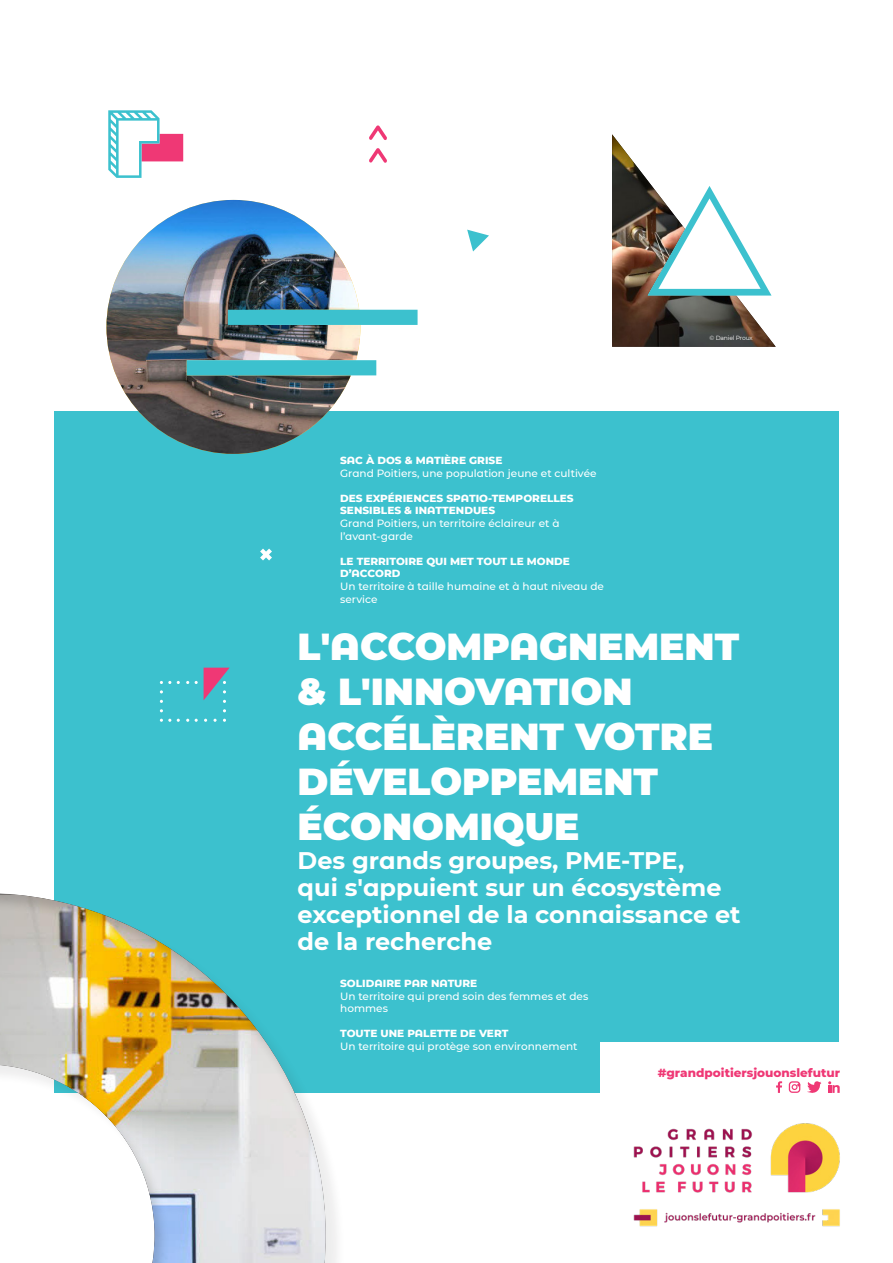
<style>
.page{position:relative;width:893px;height:1263px;background:#fff}
.page>*{position:absolute;margin:0;border:0;box-sizing:border-box;transform-origin:0 0}
.t1{font:900 37.5px "Montserrat";color:#fff}
.t2{font:700 24px/27px "Montserrat";color:#fff}
.t3{font:800 12px "Montserrat";color:#ef3875}
.t4{font:500 10.5px/12.6px "Montserrat";color:#fff}
.t5{font:800 10.5px/12.6px "Montserrat";color:#fff}
.t6{font:6px "Montserrat";letter-spacing:-.02em;color:#fff}
</style>
<div class="page">
<div style="left:54px;top:411px;width:785px;height:682px;background:#3cc1ce"></div>
<div style="left:0;top:896px;width:346px;height:367px;background:#231f20;opacity:.08"></div>
<div style="left:0;top:892px;width:327px;height:371px;background:#231f20;opacity:.2"></div>
<img style="left:633px;top:1123px;width:207px;height:104px">
<svg style="left:108px;top:110px;width:75px;height:68px"></svg>
<svg style="left:160px;top:681px;width:11px;height:3px"></svg>
<svg style="left:160px;top:719px;width:11px;height:3px"></svg>
<svg style="left:204px;top:668px;width:26px;height:35px"></svg>
<img style="left:106px;top:200px;width:254px;height:254px">
<svg style="left:228px;top:310px;width:190px;height:15px;background:#3dc1ce"></svg>
<div style="left:187px;top:360px;width:189px;height:15px;background:#3cc1ce"></div>
<svg style="left:467px;top:230px;width:22px;height:21px"></svg>
<svg style="left:260px;top:549px;width:12px;height:11px"></svg>
<svg style="left:369px;top:148px;width:18px;height:15px"></svg>
<svg style="left:369px;top:125px;width:18px;height:15px"></svg>
<img style="left:612px;top:134px;width:164px;height:213px">
<div style="left:601px;top:1042px;width:239px;height:53px;background:#fff"></div>
<svg style="left:776px;top:1081px;width:6px;height:12px"></svg>
<svg style="left:789px;top:1081px;width:11px;height:12px"></svg>
<svg style="left:807px;top:1081px;width:14px;height:12px"></svg>
<svg style="left:828px;top:1081px;width:12px;height:12px"></svg>
<p class="t6" style="left:709px;top:334px;width:45px">© Daniel Proux</p>
<p class="t5" style="left:340px;top:453px;width:164px">SAC À DOS &amp; MATIÈRE GRISE</p>
<p class="t4" style="left:340px;top:466px;width:258px">Grand Poitiers, une population jeune et cultivée</p>
<p class="t5" style="left:340px;top:491px;width:235px">DES EXPÉRIENCES SPATIO-TEMPORELLES<br>SENSIBLES &amp; INATTENDUES</p>
<p class="t4" style="left:340px;top:517px;width:221px">Grand Poitiers, un territoire éclaireur et à l’avant-garde</p>
<p class="t5" style="left:340px;top:554px;width:231px">LE TERRITOIRE QUI MET TOUT LE MONDE<br>D’ACCORD</p>
<p class="t4" style="left:340px;top:580px;width:265px">Un territoire à taille humaine et à haut niveau de service</p>
<p class="t1" style="left:298px;top:619px;width:443px">L'ACCOMPAGNEMENT</p>
<p class="t1" style="left:298px;top:664px;width:336px">&amp; L'INNOVATION</p>
<p class="t1" style="left:298px;top:709px;width:417px">ACCÉLÈRENT VOTRE</p>
<p class="t1" style="left:298px;top:754px;width:362px">DÉVELOPPEMENT</p>
<p class="t1" style="left:298px;top:799px;width:283px">ÉCONOMIQUE</p>
<p class="t2" style="left:298px;top:846px;width:388px">Des grands groupes, PME-TPE,</p>
<p class="t2" style="left:298px;top:873px;width:444px">qui s'appuient sur un écosystème exceptionnel de la connaissance et de la recherche</p>
<p class="t5" style="left:340px;top:976px;width:139px">SOLIDAIRE PAR NATURE</p>
<p class="t4" style="left:340px;top:989px;width:250px">Un territoire qui prend soin des femmes et des hommes</p>
<p class="t5" style="left:340px;top:1027px;width:170px">TOUTE UNE PALETTE DE VERT</p>
<p class="t4" style="left:340px;top:1039px;width:239px">Un territoire qui protège son environnement</p>
<p class="t3" style="left:658px;top:1063px;width:184px">#grandpoitiersjouonslefutur</p>
</div>
